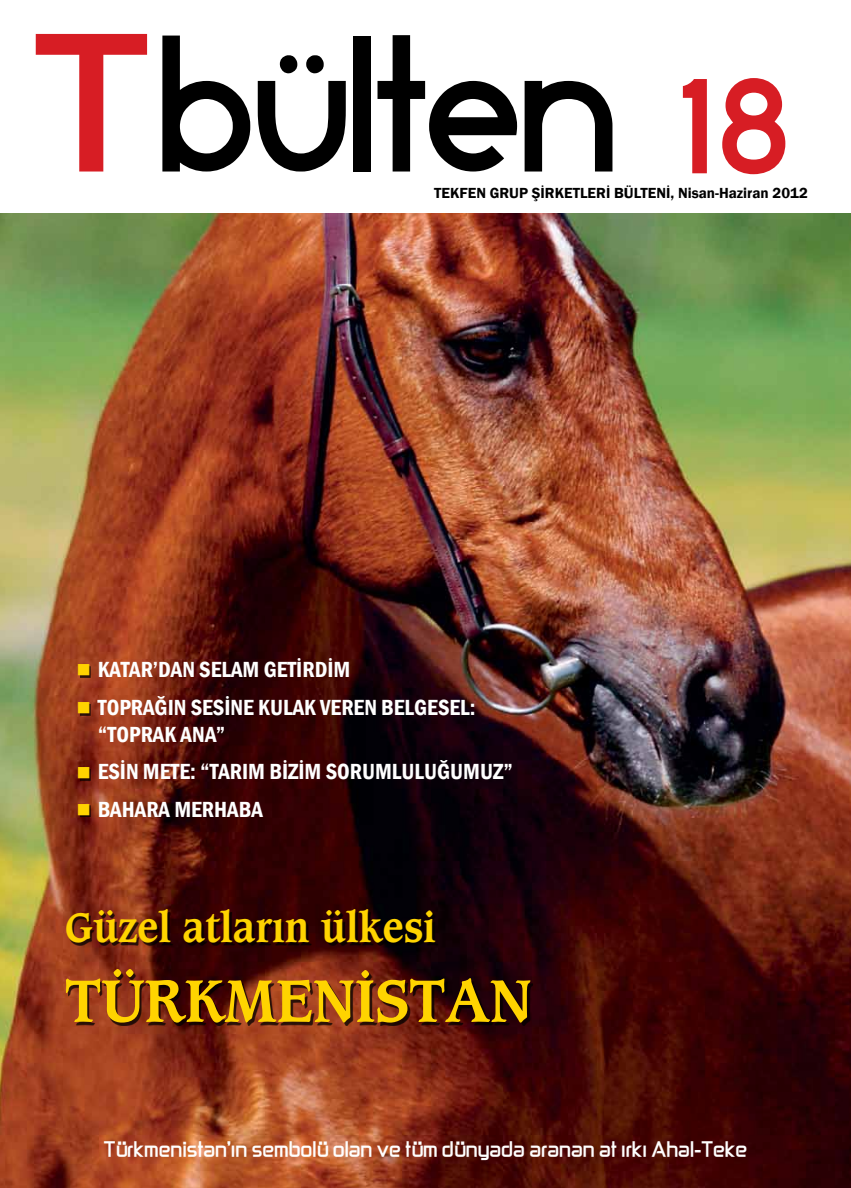
<style>
.page{position:relative;width:851px;height:1188px;background:#fff}
.page>*{position:absolute;margin:0;border:0;box-sizing:border-box;transform-origin:0 0}
.t1{font:235.5px "Carta Turk";color:#d71d24}
.t2{font:158.5px "Star Avenue";color:#000}
.t3{font:700 57.5px "Caxton";color:#ffd400}
.t4{font:700 40px "Caxton";color:#ffd400}
.t5{font:600 condensed 22.5px/37.6px "Franklin Gothic";color:#fff}
.t6{font:17.5px "Zekton Bold X";color:#fff}
.t7{font:600 15px "Franklin Gothic";color:#000}
.s1{font-family:"Helvetica Neue X Medium";font-size:192.5px;color:#d71d24}
</style>
<div class="page">
<img style="left:0;top:213px;width:850px;height:974px">
<div style="left:68px;top:911px;width:465px;height:113px;background:#000;opacity:.75"></div>
<div style="left:80px;top:666px;width:11px;height:11px;background:#291107"></div>
<div style="left:80px;top:703px;width:11px;height:12px;background:#260e09"></div>
<div style="left:80px;top:768px;width:11px;height:12px;background:#1a0402"></div>
<div style="left:80px;top:805px;width:11px;height:11px;background:#170301"></div>
<svg style="left:78px;top:664px;width:11px;height:11px"></svg>
<svg style="left:78px;top:701px;width:11px;height:12px"></svg>
<svg style="left:78px;top:766px;width:11px;height:12px"></svg>
<svg style="left:78px;top:803px;width:11px;height:11px"></svg>
<h2 class="t2" style="left:34px;top:15px;width:583px"><span class="s1">T</span>Bülten</h2>
<p class="t7" style="left:434px;top:184px;width:375px">TEKFEN GRUP ŞİRKETLERİ BÜLTENİ, Nisan-Haziran 2012</p>
<h1 class="t1" style="left:659px;top:-46px;width:131px">18</h1>
<p class="t5" style="left:98px;top:650px;width:379px">KATAR’DAN SELAM GETİRDİM<br>TOPRAĞIN SESİNE KULAK VEREN BELGESEL:</p>
<p class="t5" style="left:98px;top:715px;width:417px">“TOPRAK ANA”<br>ESİN METE: “TARIM BİZİM SORUMLULUĞUMUZ”<br>BAHARA MERHABA</p>
<h3 class="t4" style="left:65px;top:902px;width:372px">Güzel atların ülkesi</h3>
<h3 class="t3" style="left:65px;top:964px;width:468px">TÜRKMENİSTAN</h3>
<p class="t6" style="left:104px;top:1134px;width:645px">Türkmenistan’ın sembolü olan ve tüm dünyada aranan at ırkı Ahal-Teke</p>
</div>
